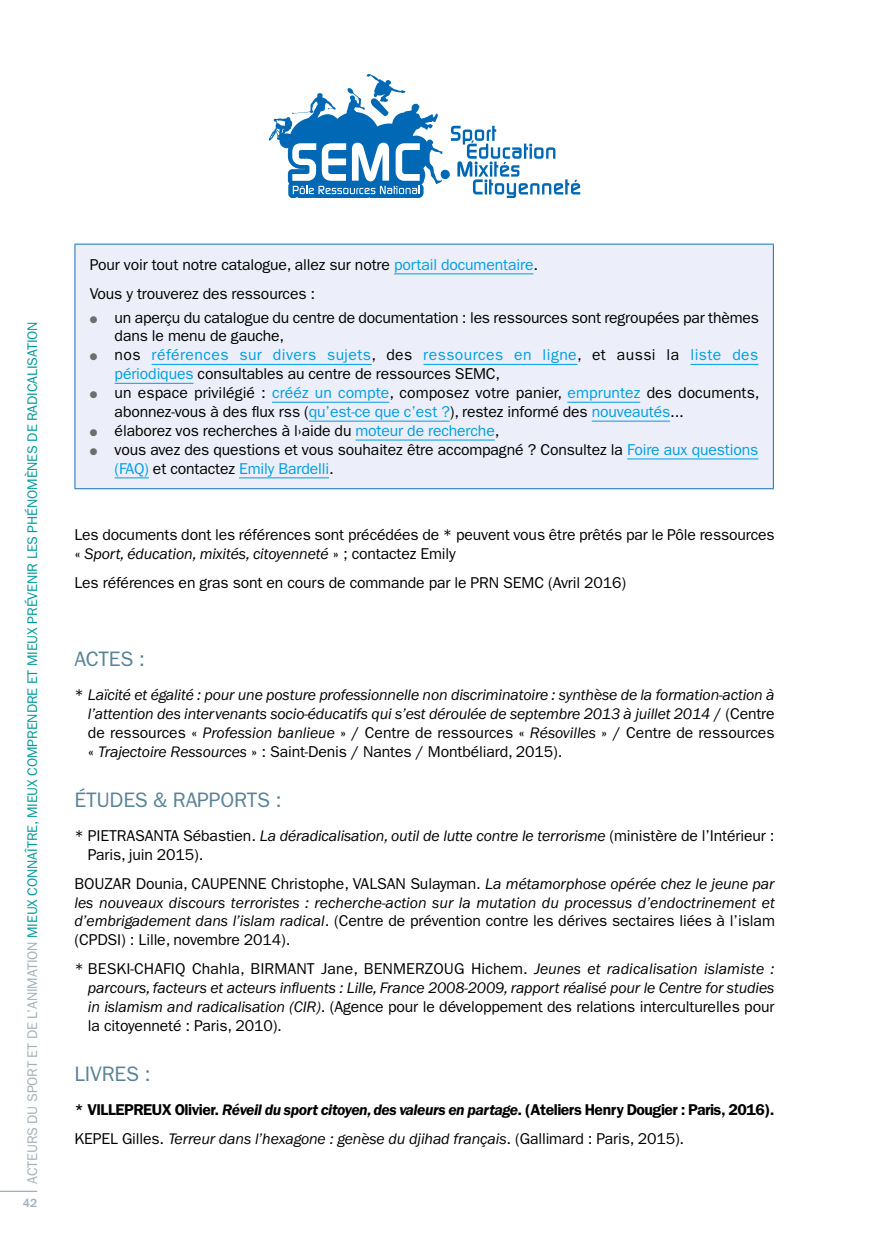
<style>
.page{position:relative;width:874px;height:1241px;background:#fff}
.page>*{position:absolute;margin:0;border:0;box-sizing:border-box;transform-origin:0 0}
.t1{font:21px "ITC Franklin Gothic Std";letter-spacing:-.01em;color:#598396}
.t2{font:italic 15.75px/18.9px "ITC Franklin Gothic Std";letter-spacing:-.01em;color:#000;text-align:justify}
.t3{font:15.75px/18.9px "ITC Franklin Gothic Std";letter-spacing:-.01em;color:#000}
.t4{font:600 15.75px/28.9px "ITC Franklin Gothic Std";letter-spacing:-.03em;color:#000}
.t5{font:15.75px/18.9px "ITC Franklin Gothic Std";letter-spacing:.025em;color:#009ee3}
.t6{font:14px "ITC Franklin Gothic Std";letter-spacing:-.01em;color:#009a99}
.t7{font:500 12.25px "ITC Franklin Gothic Std";color:#a1b1ba}
.s1{color:#a1b1ba}
.s2{color:#009ee3}
.s3{color:#6e6e6e}
.s4{color:#000}
.s5{font-style:italic}
.s6{font-style:normal}
.s7{font-weight:400}
.s8{font-weight:400;font-style:italic}
</style>
<div class="page">
<hr style="left:0;top:1190px;width:37px;height:1px;background:#a1b1ba">
<svg style="left:269px;top:74px;width:311px;height:124px"></svg>
<div style="left:75px;top:244px;width:698px;height:244px;background:#eceff9"></div>
<hr style="left:74px;top:244px;width:699px;height:1px;background:#1770b8">
<hr style="left:74px;top:244px;width:1px;height:244px;background:#1770b8">
<hr style="left:772px;top:244px;width:1px;height:244px;background:#1770b8">
<hr style="left:74px;top:488px;width:699px;height:1px;background:#1770b8">
<hr style="left:394px;top:273px;width:139px;height:1px;background:#009ee3">
<hr style="left:151px;top:364px;width:220px;height:1px;background:#009ee3">
<hr style="left:423px;top:364px;width:154px;height:1px;background:#009ee3">
<hr style="left:690px;top:364px;width:68px;height:1px;background:#009ee3">
<hr style="left:115px;top:383px;width:78px;height:1px;background:#009ee3">
<hr style="left:272px;top:402px;width:117px;height:1px;background:#009ee3">
<hr style="left:567px;top:402px;width:73px;height:1px;background:#009ee3">
<hr style="left:308px;top:420px;width:141px;height:1px;background:#009ee3">
<hr style="left:591px;top:420px;width:78px;height:1px;background:#009ee3">
<hr style="left:355px;top:439px;width:139px;height:1px;background:#009ee3">
<hr style="left:627px;top:458px;width:131px;height:1px;background:#009ee3">
<hr style="left:115px;top:477px;width:34px;height:1px;background:#009ee3">
<hr style="left:239px;top:477px;width:90px;height:1px;background:#009ee3">
<p class="t6" style="left:24px;top:1183px;width:861px;rotate:-90deg"><span class="s1">ACTEURS DU SPORT ET DE L’ANIMATION</span> Mieux connaître, mieux comprendre et mieux prévenir les phénom ènes de radicalisation</p>
<p class="t7" style="left:23px;top:1195px;width:16px">42</p>
<p class="t3" style="left:90px;top:250px;width:449px;line-height:28.9px">Pour voir tout notre catalogue, allez sur notre <span class="s2">portail documentaire</span>.<br>Vous y trouverez des ressources :</p>
<p class="t3" style="left:115px;top:308px;width:645px;text-indent:-25px"><span class="s3">●</span> un aperçu du catalogue du centre de documentation : les ressources sont regroupées par thèmes dans le menu de gauche,</p>
<p class="t5" style="left:115px;top:345px;width:645px;text-indent:-25px"><span class="s3">●</span> <span class="s4">nos</span> références sur divers sujets<span class="s4">, des</span> ressources en ligne<span class="s4">, et aussi la</span> liste des périodiques <span class="s4">consultables au centre de ressources SEMC,</span></p>
<p class="t3" style="left:115px;top:383px;width:646px;text-indent:-25px"><span class="s3">●</span> un espace privilégié : <span class="s2">crééz un compte</span>, composez votre panier, <span class="s2">empruntez</span> des documents, abonnez-vous à des flux rss (<span class="s2">qu’est-ce que c’est ?</span>), restez informé des <span class="s2">nouveautés</span>...</p>
<p class="t3" style="left:90px;top:421px;width:411px"><span class="s3">●</span> élaborez vos recherches à l›aide du <span class="s2">moteur de recherche</span>,</p>
<p class="t3" style="left:115px;top:440px;width:645px;text-indent:-25px"><span class="s3">●</span> vous avez des questions et vous souhaitez être accompagné ? Consultez la <span class="s2">Foire aux questions (FAQ)</span> et contactez <span class="s2">Emily Bardelli</span>.</p>
<p class="t3" style="left:74px;top:525px;width:701px">Les documents dont les références sont précédées de * peuvent vous être prêtés par le Pôle ressources « <span class="s5">Sport, éducation, mixités, citoyenneté</span> » ; contactez Emily</p>
<p class="t3" style="left:74px;top:573px;width:553px">Les références en gras sont en cours de commande par le PRN SEMC (Avril 2016)</p>
<h1 class="t1" style="left:74px;top:647px;width:72px">ACTES :</h1>
<p class="t2" style="left:88px;top:685px;width:688px;text-indent:-13px"><span class="s6">*</span> Laïcité et égalité : pour une posture professionnelle non discriminatoire : synthèse de la formation-action à l’attention des intervenants socio-éducatifs qui s’est déroulée de septembre 2013 à juillet 2014 <span class="s6">/ (Centre de ressources «</span> Profession banlieue <span class="s6">» / Centre de ressources «</span> Résovilles <span class="s6">» / Centre de ressources «</span> Trajectoire Ressources <span class="s6">» : Saint-Denis / Nantes / Montbéliard, 2015).</span></p>
<h1 class="t1" style="left:74px;top:787px;width:209px">ÉTUDES &amp; RAPPORTS :</h1>
<p class="t3" style="left:88px;top:826px;width:687px;text-indent:-13px">* PIETRASANTA Sébastien. <span class="s5">La déradicalisation, outil de lutte contre le terrorisme</span> (ministère de l’Intérieur :<br>Paris, juin 2015).</p>
<p class="t2" style="left:74px;top:874px;width:701px"><span class="s6">BOUZAR Dounia, CAUPENNE Christophe, VALSAN Sulayman.</span> La métamorphose opérée chez le jeune par les nouveaux discours terroristes : recherche-action sur la mutation du processus d’endoctrinement et d’embrigadement dans l’islam radical<span class="s6">. (Centre de prévention contre les dérives sectaires liées à l’islam (CPDSI) : Lille, novembre 2014).</span></p>
<p class="t2" style="left:88px;top:959px;width:687px;text-indent:-13px"><span class="s6">* BESKI-CHAFIQ Chahla, BIRMANT Jane, BENMERZOUG Hichem.</span> Jeunes et radicalisation islamiste : parcours, facteurs et acteurs influents : Lille, France 2008-2009, rapport réalisé pour le Centre for studies in islamism and radicalisation (CIR)<span class="s6">. (Agence pour le développement des relations interculturelles pour la citoyenneté : Paris, 2010).</span></p>
<h1 class="t1" style="left:74px;top:1061px;width:78px">LIVRES :</h1>
<p class="t4" style="left:74px;top:1094px;width:701px">* VILLEPREUX Olivier. <span class="s5">Réveil du sport citoyen, des valeurs en partage</span>. (Ateliers Henry Dougier : Paris, 2016).<br><span class="s7">KEPEL Gilles.</span> <span class="s8">Terreur dans l’hexagone : genèse du djihad français</span><span class="s7">. (Gallimard : Paris, 2015).</span></p>
</div>
